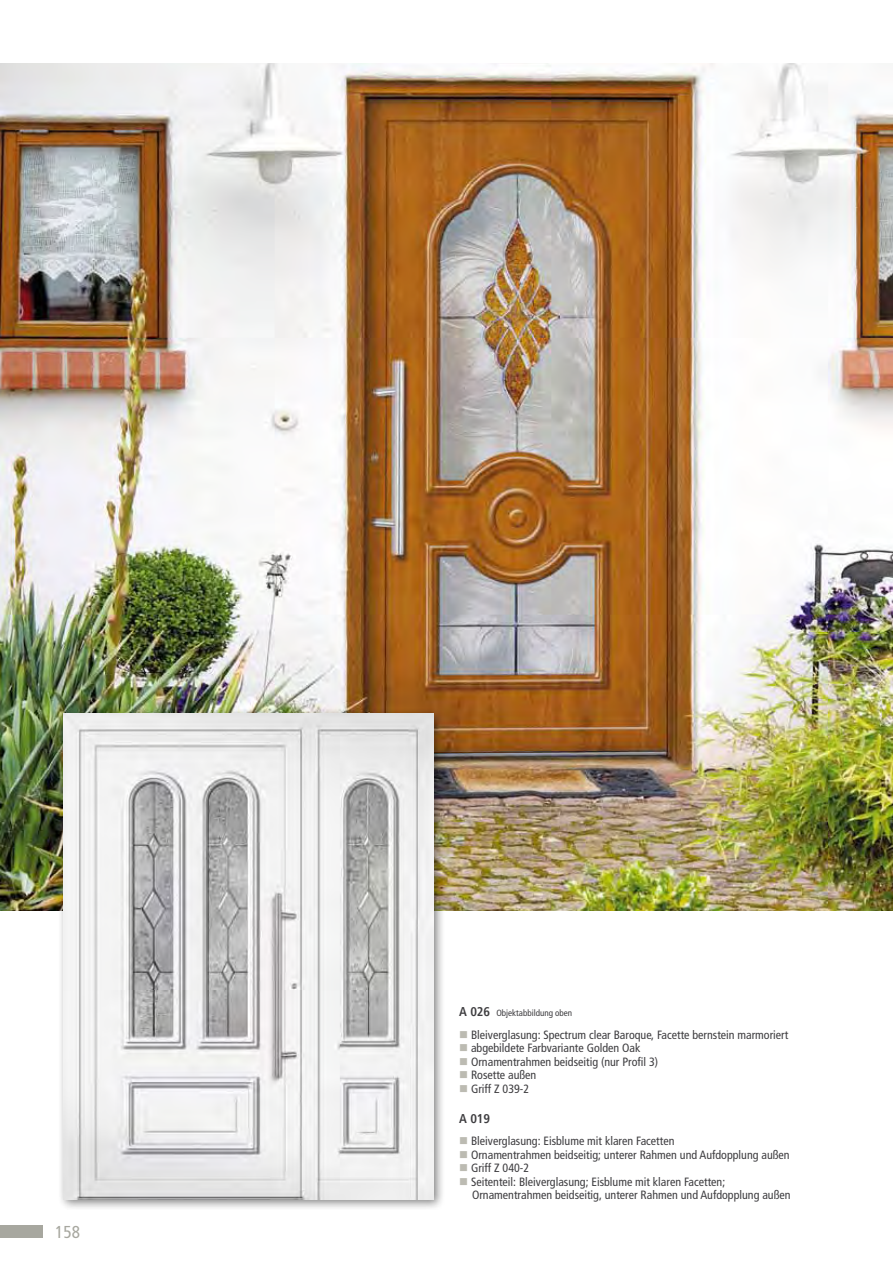
<style>
.page{position:relative;width:893px;height:1263px;background:#fff}
.page>*{position:absolute;margin:0;border:0;box-sizing:border-box;transform-origin:0 0}
.t1{font:condensed 17.25px "Frutiger LT";color:#a7a79f}
.t2{font:700 condensed 12.75px "Frutiger LT";color:#3e3d40}
.t3{font:condensed 12px/13.5px "Frutiger LT";color:#3e3d40}
.t4{font:condensed 9px "Frutiger LT";color:#3e3d40}
.s1{font-weight:700;font-size:12.75px}
</style>
<div class="page">
<div style="left:0;top:1225px;width:43px;height:12px;background:#a7a79f"></div>
<img style="left:0;top:64px;width:893px;height:846px">
<div style="left:57px;top:707px;width:389px;height:504px;background:#000;opacity:.5"></div>
<img style="left:64px;top:714px;width:370px;height:485px">
<h1 class="t1" style="left:55px;top:1221px;width:26px">158</h1>
<p class="t4" style="left:459px;top:1008px;width:114px"><span class="s1">A 026</span> Objektabbildung oben</p>
<p class="t3" style="left:471px;top:1028px;width:319px">Bleiverglasung: Spectrum clear Baroque, Facette bernstein marmoriert abgebildete Farbvariante Golden Oak<br>Ornamentrahmen beidseitig (nur Profil 3)<br>Rosette außen<br>Griff Z 039-2</p>
<p class="t2" style="left:459px;top:1111px;width:32px">A 019</p>
<p class="t3" style="left:471px;top:1134px;width:321px">Bleiverglasung: Eisblume mit klaren Facetten<br>Ornamentrahmen beidseitig; unterer Rahmen und Aufdopplung außen Griff Z 040-2<br>Seitenteil: Bleiverglasung; Eisblume mit klaren Facetten; Ornamentrahmen beidseitig, unterer Rahmen und Aufdopplung außen</p>
</div>
